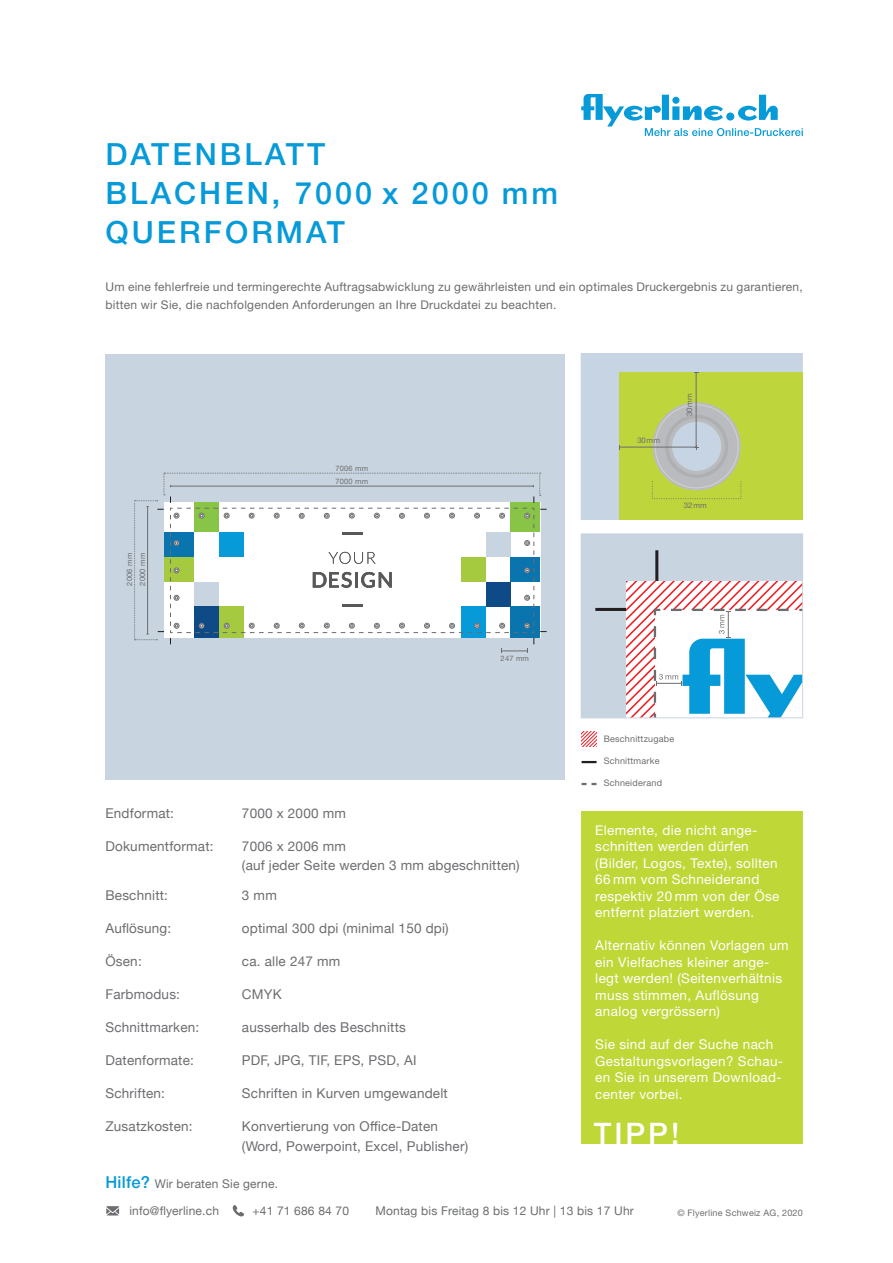
<style>
.page{position:relative;width:893px;height:1263px;background:#fff}
.page>*{position:absolute;margin:0;border:0;box-sizing:border-box;transform-origin:0 0}
.t1{font:500 30.6px "Helvetica Neue LT Std";letter-spacing:.1em;color:#069ad9}
.t2{font:500 30.6px "Helvetica Neue";letter-spacing:.1em;color:#069ad9}
.t3{font:500 29.7px "Helvetica Neue LT Std";color:#fff}
.t4{font:13.5px/19.5px "Helvetica Neue";letter-spacing:.015em;color:#6c6d70}
.t5{font:13.5px/16.5px "Helvetica Neue LT Std";letter-spacing:.025em;color:#fff}
.t6{font:12px/18px "Helvetica Neue LT Std";letter-spacing:.02em;color:#6c6d70}
.t7{font:12px "Helvetica Neue";letter-spacing:.015em;color:#6c6d70}
.t8{font:9px "Helvetica Neue LT Std";letter-spacing:.025em;color:#6c6d70}
.t9{font:7.8px "Helvetica Neue LT Std";letter-spacing:.01em;color:#6c6d70}
.t10{font:7.5px "Helvetica Neue LT Std";letter-spacing:.025em;color:#6c6d70}
.s1{font-family:"Helvetica Neue LT Std";font-weight:500;font-size:16.5px;color:#069ad9}
</style>
<div class="page">
<svg style="left:581px;top:94px;width:222px;height:42px"></svg>
<svg style="left:582px;top:761px;width:15px;height:2px"></svg>
<svg style="left:582px;top:783px;width:15px;height:2px"></svg>
<div style="left:581px;top:534px;width:222px;height:184px;background:#c8d4df"></div>
<hr style="left:655px;top:550px;width:3px;height:31px;background:#231f20">
<hr style="left:595px;top:608px;width:31px;height:3px;background:#231f20">
<svg style="left:626px;top:581px;width:175px;height:135px;background:#ccd7e3"></svg>
<div style="left:581px;top:534px;width:222px;height:184px;border:1px solid #c8d4df"></div>
<svg style="left:581px;top:731px;width:15px;height:15px"></svg>
<svg style="left:106px;top:1206px;width:13px;height:9px"></svg>
<svg style="left:232px;top:1205px;width:12px;height:11px"></svg>
<div style="left:581px;top:811px;width:222px;height:333px;background:#c0d738"></div>
<div style="left:581px;top:354px;width:222px;height:165px;background:#c7d4e4"></div>
<div style="left:619px;top:372px;width:184px;height:147px;background:#bed63c"></div>
<hr style="left:619px;top:447px;width:77px;height:1px;background:#6c6d70">
<hr style="left:696px;top:372px;width:1px;height:75px;background:#6c6d70">
<svg style="left:652px;top:402px;width:90px;height:97px"></svg>
<div style="left:105px;top:354px;width:460px;height:425px;background:#c8d4df"></div>
<svg style="left:134px;top:473px;width:413px;height:180px"></svg>
<h1 class="t1" style="left:105px;top:136px;width:221px">DATENBLATT</h1>
<h1 class="t2" style="left:105px;top:169px;width:454px">BLACHEN, 7000 x 2000 mm</h1>
<h1 class="t1" style="left:105px;top:214px;width:241px">QUERFORMAT</h1>
<p class="t6" style="left:105px;top:278px;width:699px">Um eine fehlerfreie und termingerechte Auftragsabwicklung zu gewährleisten und ein optimales Druckergebnis zu garantieren, bitten wir Sie, die nachfolgenden Anforderungen an Ihre Druckdatei zu beachten.</p>
<p class="t10" style="left:336px;top:463px;width:34px">7006 mm</p>
<p class="t10" style="left:125px;top:586px;width:34px;rotate:-90deg">2006 mm</p>
<p class="t10" style="left:138px;top:586px;width:34px;rotate:-90deg">2000 mm</p>
<p class="t10" style="left:336px;top:476px;width:34px">7000 mm</p>
<p class="t10" style="left:501px;top:654px;width:30px">247 mm</p>
<p class="t4" style="left:105px;top:804px;width:70px">Endformat:</p>
<p class="t4" style="left:242px;top:804px;width:105px">7000 x 2000 mm</p>
<p class="t4" style="left:105px;top:837px;width:110px">Dokumentformat:</p>
<p class="t4" style="left:242px;top:837px;width:279px">7006 x 2006 mm<br>(auf jeder Seite werden 3 mm abgeschnitten)</p>
<p class="t4" style="left:105px;top:886px;width:64px">Beschnitt:</p>
<p class="t4" style="left:242px;top:886px;width:36px">3 mm</p>
<p class="t4" style="left:105px;top:919px;width:67px">Auflösung:</p>
<p class="t4" style="left:242px;top:919px;width:208px">optimal 300 dpi (minimal 150 dpi)</p>
<p class="t4" style="left:105px;top:952px;width:38px">Ösen:</p>
<p class="t4" style="left:242px;top:952px;width:100px">ca. alle 247 mm</p>
<p class="t4" style="left:105px;top:985px;width:76px">Farbmodus:</p>
<p class="t4" style="left:242px;top:985px;width:41px">CMYK</p>
<p class="t4" style="left:105px;top:1018px;width:95px">Schnittmarken:</p>
<p class="t4" style="left:242px;top:1018px;width:165px">ausserhalb des Beschnitts</p>
<p class="t4" style="left:105px;top:1051px;width:90px">Datenformate:</p>
<p class="t4" style="left:242px;top:1051px;width:176px">PDF, JPG, TIF, EPS, PSD, AI</p>
<p class="t4" style="left:105px;top:1084px;width:61px">Schriften:</p>
<p class="t4" style="left:242px;top:1084px;width:207px">Schriften in Kurven umgewandelt</p>
<p class="t4" style="left:105px;top:1117px;width:89px">Zusatzkosten:</p>
<p class="t4" style="left:242px;top:1117px;width:228px">Konvertierung von Office-Daten (Word, Powerpoint, Excel, Publisher)</p>
<p class="t9" style="left:638px;top:435px;width:24px">30mm</p>
<p class="t9" style="left:685px;top:416px;width:24px;rotate:-90deg">30mm</p>
<p class="t9" style="left:684px;top:501px;width:25px">32 mm</p>
<p class="t8" style="left:604px;top:734px;width:72px">Beschnittzugabe</p>
<p class="t8" style="left:604px;top:756px;width:57px">Schnittmarke</p>
<p class="t8" style="left:604px;top:778px;width:60px">Schneiderand</p>
<p class="t5" style="left:595px;top:822px;width:186px">Elemente, die nicht ange&shy;schnitten werden dürfen (Bilder, Logos, Texte), sollten<br>66 mm vom Schneiderand respektiv 20 mm von der Öse entfernt platziert werden.</p>
<p class="t5" style="left:595px;top:937px;width:195px">Alternativ können Vorlagen um ein Vielfaches kleiner ange&shy;legt werden! (Seitenverhältnis muss stimmen, Auflösung analog vergrössern)</p>
<p class="t5" style="left:595px;top:1036px;width:189px">Sie sind auf der Suche nach<br>Gestaltungsvorlagen? Schau&shy;en Sie in unserem Download&shy;center vorbei.</p>
<h2 class="t3" style="left:594px;top:1115px;width:87px">TIPP!</h2>
<p class="t7" style="left:105px;top:1175px;width:174px"><span class="s1">Hilfe?</span> Wir beraten Sie gerne.</p>
<p class="t7" style="left:129px;top:1202px;width:91px">info@flyerline.ch</p>
<p class="t7" style="left:252px;top:1202px;width:98px">+41 71 686 84 70</p>
<p class="t7" style="left:375px;top:1202px;width:260px">Montag bis Freitag 8 bis 12 Uhr | 13 bis 17 Uhr</p>
<p class="t8" style="left:677px;top:1207px;width:127px">© Flyerline Schweiz AG, 2020</p>
</div>
